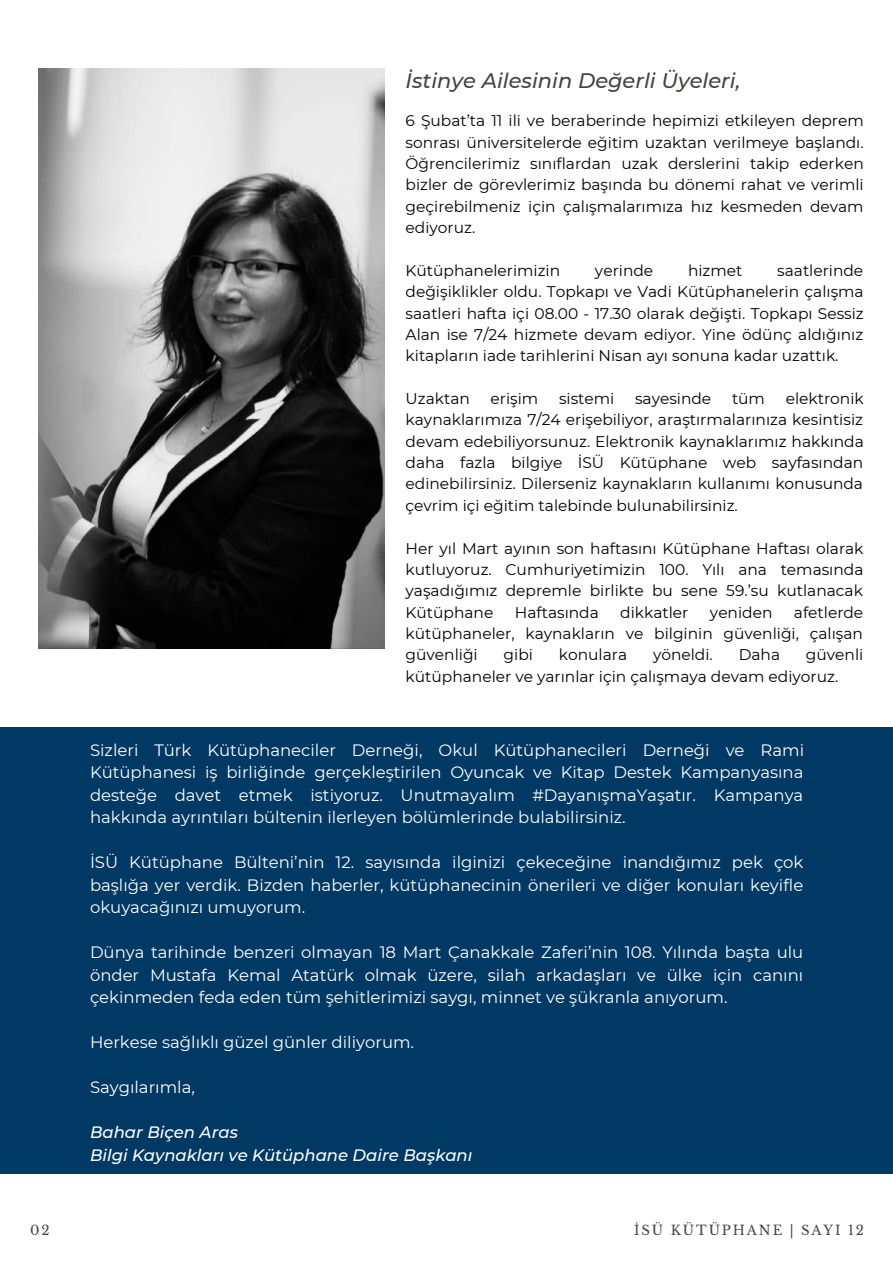
<style>
.page{position:relative;width:893px;height:1264px;background:#fff}
.page>*{position:absolute;margin:0;border:0;box-sizing:border-box;transform-origin:0 0}
.t1{font:italic 500 21px "Montserrat";color:#444440}
.t2{font:16.5px/22.5px "Montserrat";color:#fff;text-align:justify}
.t3{font:italic 500 16.5px/22.5px "Montserrat";color:#fff}
.t4{font:15.45px/21.3px "Montserrat";color:#000;text-align:justify}
.t5{font:13.2px "Libre Baskerville";letter-spacing:.14em;color:#444440}
</style>
<div class="page">
<img style="left:38px;top:69px;width:346px;height:580px">
<div style="left:0;top:727px;width:892px;height:445px;background:#003964"></div>
<h1 class="t1" style="left:405px;top:68px;width:336px">İstinye Ailesinin Değerli Üyeleri,</h1>
<p class="t4" style="left:405px;top:110px;width:459px;text-align:left">6 Şubat’ta 11 i li ve beraberi nde hepi mizi etki leyen deprem sonrası üniversitelerde eğiti m uzaktan veri lmeye başlandı.<br>Öğrenci leri miz sınıflardan uzak dersleri ni taki p ederken bizler de görevleri miz başında bu dönemi rahat ve veri mli geçi rebi lmeniz içi n çalışmalarımıza hız kesmeden devam ediyoruz.</p>
<p class="t4" style="left:405px;top:259px;width:156px">Kütüphaneleri mizi n</p>
<p class="t4" style="left:595px;top:259px;width:60px">yeri nde</p>
<p class="t4" style="left:688px;top:259px;width:56px">hizmet</p>
<p class="t4" style="left:405px;top:259px;width:459px;text-indent:371px">saatleri nde değişi kli kler oldu. Topkapı ve Vadi Kütüphaneleri n çalışma saatleri hafta içi 08.00 - 17.30 olarak değişti. Topkapı Sessiz Alan ise 7/24 hizmete devam ediyor. Yi ne ödünç aldığınız kitapların iade tari hleri ni Nisan ayı sonuna kadar uzattık.</p>
<p class="t4" style="left:405px;top:388px;width:66px">Uzaktan</p>
<p class="t4" style="left:490px;top:388px;width:49px">erişi m</p>
<p class="t4" style="left:559px;top:388px;width:54px">sistemi</p>
<p class="t4" style="left:635px;top:388px;width:78px">sayesi nde</p>
<p class="t4" style="left:732px;top:388px;width:35px">tüm</p>
<p class="t4" style="left:405px;top:388px;width:459px;text-indent:380px">elektroni k kaynaklarımıza 7/24 erişebi liyor, araştırmalarınıza kesi ntisiz devam edebi liyorsunuz. Elektroni k kaynaklarımız hakkında daha fazla bi lgiye İSÜ Kütüphane web sayfasından edi nebi li rsi niz. Di lerseniz kaynakların kullanımı konusunda çevri m içi eğiti m talebi nde bulunabi li rsi niz.</p>
<p class="t4" style="left:405px;top:537px;width:459px">Her yıl Mart ayının son haftasını Kütüphane Haftası olarak kutluyoruz. Cumhuriyeti mizi n 100. Yılı ana temasında yaşadığımız depremle bi rli kte bu sene 59.’su kutlanacak Kütüphane</p>
<p class="t4" style="left:405px;top:601px;width:459px;text-indent:388px">afetlerde kütüphaneler, kaynakların ve bi lgi ni n güvenliği, çalışan güvenliği</p>
<p class="t4" style="left:515px;top:601px;width:85px">Haftasında</p>
<p class="t4" style="left:620px;top:601px;width:70px">di kkatler</p>
<p class="t4" style="left:710px;top:601px;width:64px">yeniden</p>
<p class="t4" style="left:405px;top:644px;width:456px;text-indent:400px">güvenli kütüphaneler ve yarınlar içi n çalışmaya devam ediyoruz.</p>
<p class="t4" style="left:503px;top:644px;width:28px">gibi</p>
<p class="t4" style="left:558px;top:644px;width:70px">konulara</p>
<p class="t4" style="left:653px;top:644px;width:61px">yöneldi.</p>
<p class="t4" style="left:738px;top:644px;width:43px">Daha</p>
<p class="t2" style="left:90px;top:738px;width:715px;text-align:left">Sizleri Türk Kütüphaneci ler Derneği, Okul Kütüphaneci leri Derneği ve Rami Kütüphanesi iş bi rliği nde gerçekleşti ri len Oyuncak ve Kitap Destek Kampanyasına desteğe davet etmek istiyoruz. Unutmayalım #DayanışmaYaşatır. Kampanya hakkında ayrıntıları bülteni n i lerleyen bölümleri nde bulabi li rsi niz.</p>
<p class="t2" style="left:90px;top:851px;width:715px">İSÜ Kütüphane Bülteni’ni n 12. sayısında i lgi nizi çekeceği ne i nandığımız pek çok başlığa yer verdi k. Bizden haberler, kütüphaneci ni n öneri leri ve diğer konuları keyifle okuyacağınızı umuyorum.</p>
<p class="t2" style="left:90px;top:941px;width:714px">Dünya tari hi nde benzeri olmayan 18 Mart Çanakkale Zaferi’ni n 108. Yılında başta ulu önder Mustafa Kemal Atatürk olmak üzere, si lah arkadaşları ve ülke içi n canını çeki nmeden feda eden tüm şehitleri mizi saygı, mi nnet ve şükranla anıyorum.</p>
<p class="t2" style="left:90px;top:1031px;width:325px">Herkese sağlıklı güzel günler di liyorum.</p>
<p class="t2" style="left:90px;top:1076px;width:106px">Saygılarımla,</p>
<p class="t3" style="left:90px;top:1120px;width:384px">Bahar Biçen Aras<br>Bilgi Kaynakları ve Kütüphane Daire Başkanı</p>
<p class="t5" style="left:30px;top:1222px;width:21px">02</p>
<p class="t5" style="left:634px;top:1222px;width:231px">İSÜ KÜTÜPHANE | SAYI 12</p>
</div>
